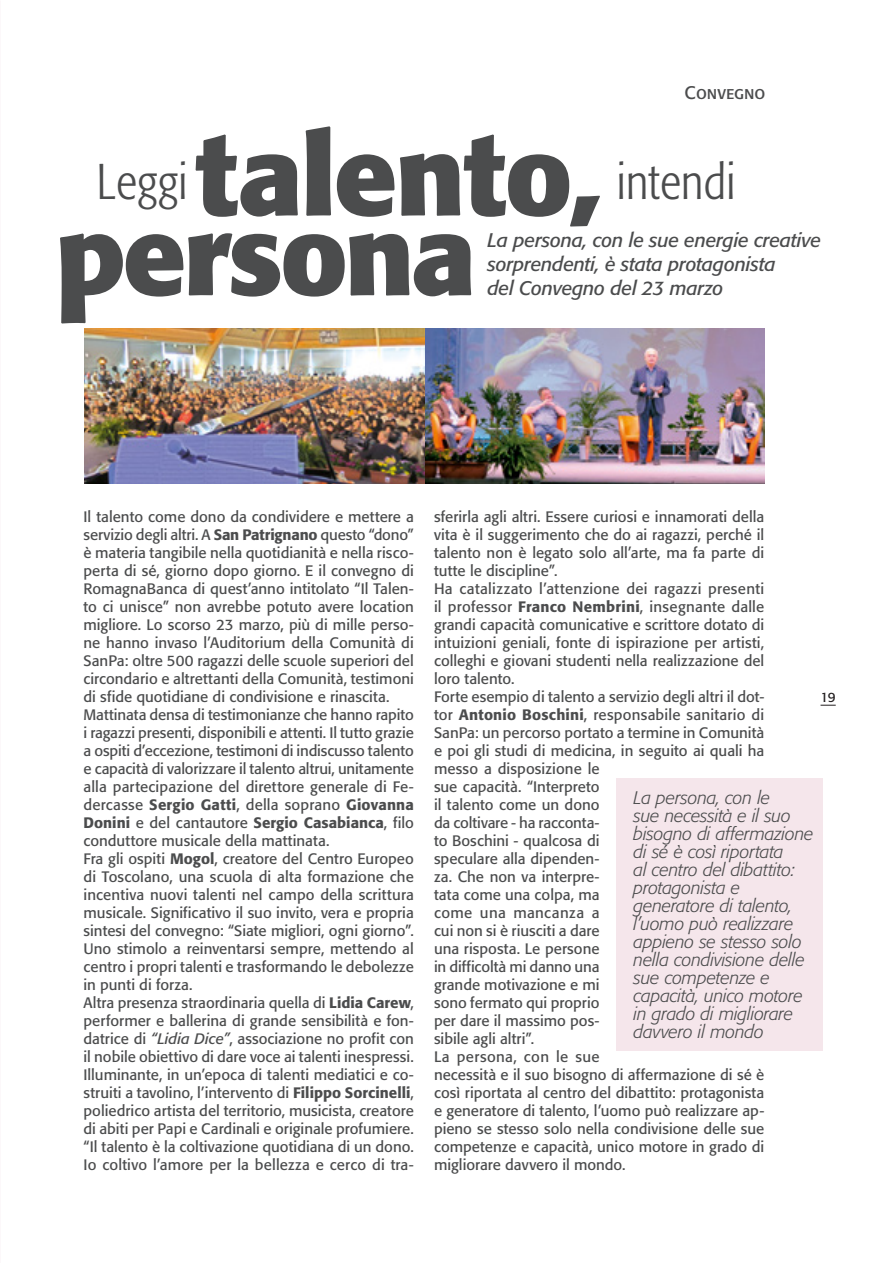
<style>
.page{position:relative;width:893px;height:1263px;background:#fff}
.page>*{position:absolute;margin:0;border:0;box-sizing:border-box;transform-origin:0 0}
.t1{font:700 111.75px "Formata";letter-spacing:-.02em;color:#4b4c4d}
.t2{font:300 condensed 49.65px "Formata";color:#4b4c4d}
.t3{font:italic 19.5px/24px "Formata";letter-spacing:-.015em;color:#4b4c4d}
.t4{font:italic 300 18px/18px "Formata";letter-spacing:-.01em;color:#4b4c4d}
.t5{font:18px "Formata Regular SC";color:#4b4c4d}
.t6{font:15px/18px "Formata";color:#4b4c4d;text-align:justify}
.t7{font:13.5px "Formata";color:#231f20}
.s1{font-weight:500}
.s2{font-style:italic}
</style>
<div class="page">
<svg style="left:820px;top:705px;width:16px;height:1px"></svg>
<img style="left:84px;top:329px;width:341px;height:154px">
<div style="left:617px;top:779px;width:206px;height:272px;background:#f5e6eb"></div>
<img style="left:425px;top:329px;width:339px;height:154px">
<p class="t5" style="left:685px;top:82px;width:82px">Convegno</p>
<p class="t1" style="left:196px;top:106px;width:406px">talento,</p>
<p class="t2" style="left:96px;top:153px;width:93px">Leggi</p>
<p class="t2" style="left:617px;top:153px;width:121px">intendi</p>
<p class="t1" style="left:56px;top:186px;width:422px">persona</p>
<p class="t3" style="left:488px;top:228px;width:335px">La persona, con le sue energie creative sorprendenti, è stata protagonista</p>
<p class="t3" style="left:488px;top:276px;width:237px">del Convegno del 23 marzo</p>
<p class="t6" style="left:84px;top:508px;width:332px">Il talento come dono da condividere e mettere a servizio degli altri. A <span class="s1">San Patrignano</span> questo “dono” è materia tangibile nella quotidianità e nella risco&shy;perta di sé, giorno dopo giorno. E il convegno di RomagnaBanca di quest’anno intitolato “Il Talen&shy;to ci unisce” non avrebbe potuto avere location migliore. Lo scorso 23 marzo, più di mille perso&shy;ne hanno invaso l’Auditorium della Comunità di SanPa: oltre 500 ragazzi delle scuole superiori del circondario e altrettanti della Comunità, testimoni di sfide quotidiane di condivisione e rinascita.</p>
<p class="t6" style="left:84px;top:706px;width:332px">Mattinata densa di testimonianze che hanno rapito i ragazzi presenti, disponibili e attenti. Il tutto grazie a ospiti d’eccezione, testimoni di indiscusso talento e capacità di valorizzare il talento altrui, unitamente alla partecipazione del direttore generale di Fe&shy;dercasse <span class="s1">Sergio Gatti</span>, della soprano <span class="s1">Giovanna Donini</span> e del cantautore <span class="s1">Sergio Casabianca</span>, filo conduttore musicale della mattinata.</p>
<p class="t6" style="left:84px;top:850px;width:332px">Fra gli ospiti <span class="s1">Mogol</span>, creatore del Centro Europeo di Toscolano, una scuola di alta formazione che incentiva nuovi talenti nel campo della scrittura musicale. Significativo il suo invito, vera e propria sintesi del convegno: “Siate migliori, ogni giorno”.<br>Uno stimolo a reinventarsi sempre, mettendo al centro i propri talenti e trasformando le debolezze in punti di forza.</p>
<p class="t6" style="left:84px;top:994px;width:332px">Altra presenza straordinaria quella di <span class="s1">Lidia Carew</span>, performer e ballerina di grande sensibilità e fon&shy;datrice di <span class="s2">“Lidia Dice”</span>, associazione no profit con il nobile obiettivo di dare voce ai talenti inespressi.</p>
<p class="t6" style="left:84px;top:1066px;width:332px">Illuminante, in un’epoca di talenti mediatici e co&shy;struiti a tavolino, l’intervento di <span class="s1">Filippo Sorcinelli</span>, poliedrico artista del territorio, musicista, creatore di abiti per Papi e Cardinali e originale profumiere. “Il talento è la coltivazione quotidiana di un dono.<br>Io coltivo l’amore per la bellezza e cerco di tra-</p>
<p class="t6" style="left:434px;top:508px;width:332px">sferirla agli altri. Essere curiosi e innamorati della vita è il suggerimento che do ai ragazzi, perché il talento non è legato solo all’arte, ma fa parte di tutte le discipline”.</p>
<p class="t6" style="left:434px;top:580px;width:332px">Ha catalizzato l’attenzione dei ragazzi presenti il professor <span class="s1">Franco Nembrini</span>, insegnante dalle grandi capacità comunicative e scrittore dotato di intuizioni geniali, fonte di ispirazione per artisti, colleghi e giovani studenti nella realizzazione del loro talento.</p>
<p class="t6" style="left:434px;top:688px;width:332px;text-align:left">Forte esempio di talento a servizio degli altri il dot&shy;tor <span class="s1">Antonio Boschini</span>, responsabile sanitario di<br>SanPa: un percorso portato a termine in Comunità e poi gli studi di medicina, in seguito ai quali ha messo a disposizione le<br>sue capacità. “Interpreto<br>il talento come un dono<br>da coltivare - ha racconta-<br>to Boschini - qualcosa di<br>speculare alla dipenden-<br>za. Che non va interpre-<br>tata come una colpa, ma<br>come una mancanza a<br>cui non si è riusciti a dare<br>una risposta. Le persone<br>in difficoltà mi danno una<br>grande motivazione e mi<br>sono fermato qui proprio<br>per dare il massimo pos-<br>sibile agli altri”.</p>
<p class="t6" style="left:434px;top:1048px;width:332px;text-align:left">La persona, con le sue<br>necessità e il suo bisogno di affermazione di sé è così riportata al centro del dibattito: protagonista e generatore di talento, l’uomo può realizzare ap&shy;pieno se stesso solo nella condivisione delle sue competenze e capacità, unico motore in grado di migliorare davvero il mondo.</p>
<p class="t4" style="left:634px;top:789px;width:181px">La persona, con le<br>sue necessità e il suo bisogno di affermazione di sé è così riportata<br>al centro del dibattito: protagonista e generatore di talento, l’uomo può realizzare appieno se stesso solo nella condivisione delle sue competenze e capacità, unico motore in grado di migliorare davvero il mondo</p>
<p class="t7" style="left:820px;top:689px;width:17px">19</p>
</div>
